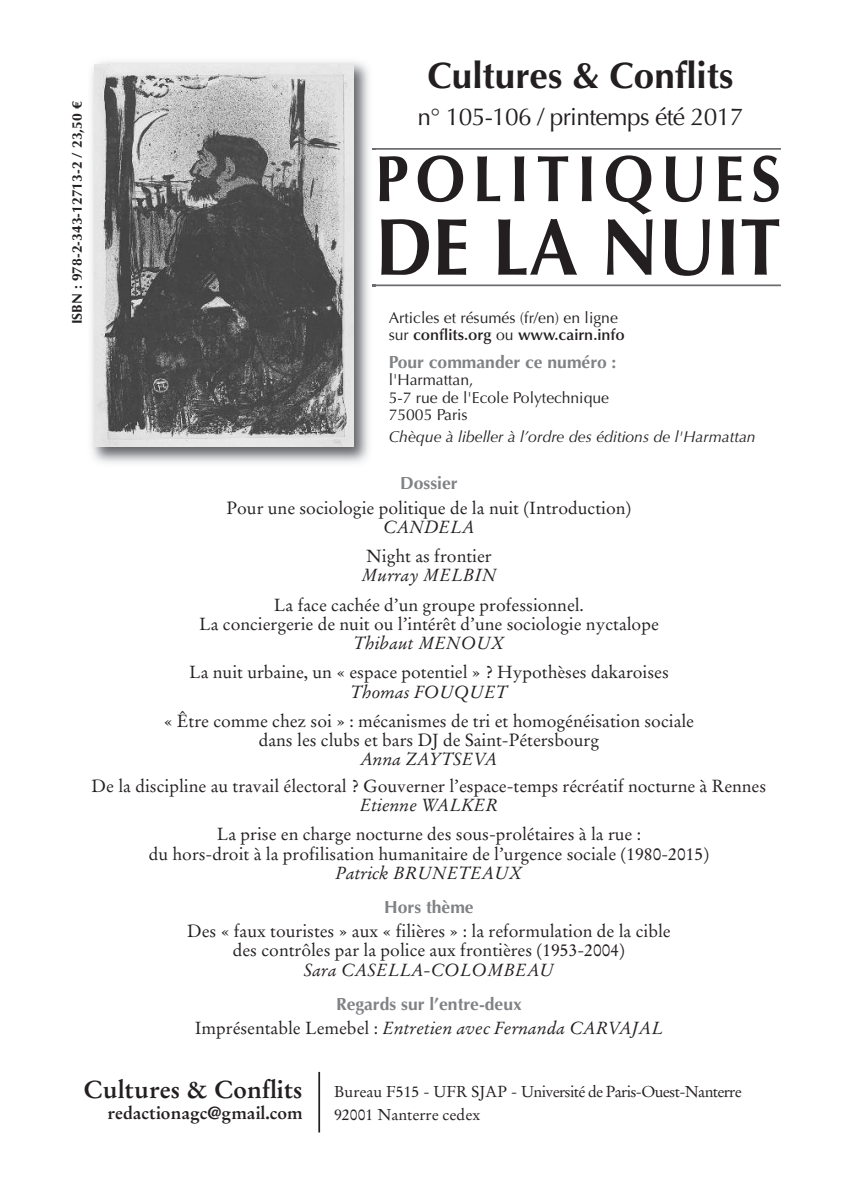
<style>
.page{position:relative;width:844px;height:1191px;background:#fff}
.page>*{position:absolute;margin:0;border:0;box-sizing:border-box;transform-origin:0 0}
.t1{font:700 80.85px "Optima";color:#231f20;scale:.91 1}
.t2{font:700 65.45px "Optima";letter-spacing:.12em;color:#231f20;scale:.91 1}
.t3{font:700 36.75px "Optima";color:#231f20}
.t4{font:24.5px "Optima";letter-spacing:-.025em;color:#231f20}
.t5{font:700 24.5px "Stempel Garamond";color:#231f20}
.t6{font:17.5px/19.2px "Stempel Garamond";color:#231f20;text-align:center}
.t7{font:italic 17.5px "Stempel Garamond";color:#231f20}
.t8{font:700 17.5px "Optima";color:#808285}
.t9{font:700 17.5px "Stempel Garamond";color:#231f20}
.t10{font:15.75px/17.5px "Optima";color:#231f20}
.t11{font:15.75px/23.3px "Stempel Garamond";color:#231f20}
.t12{font:italic 15.75px "Optima";color:#231f20}
.t13{font:700 14px "Optima";color:#231f20}
.s1{font-weight:600}
.s2{font-style:normal}
</style>
<div class="page">
<hr style="left:372px;top:284px;width:408px;height:2px;background:#6c6d70">
<hr style="left:372px;top:148px;width:408px;height:2px;background:#6c6d70">
<img style="left:91px;top:61px;width:285px;height:402px">
<img style="left:94px;top:64px;width:259px;height:383px">
<hr style="left:318px;top:1071px;width:2px;height:61px;background:#231f20">
<p class="t13" style="left:69px;top:324px;width:224px;rotate:-90deg">ISBN : 978-2-343-12713-2 / 23,50 €</p>
<h3 class="t3" style="left:427px;top:55px;width:307px">Cultures &amp; Conflits</h3>
<h3 class="t4" style="left:417px;top:107px;width:327px">n° 105-106 / printemps été 2017</h3>
<h2 class="t2" style="left:375px;top:141px;width:447px">PolItIqueS</h2>
<h1 class="t1" style="left:375px;top:200px;width:447px">De la NuIt</h1>
<p class="t10" style="left:388px;top:310px;width:237px">Articles et résumés (fr/en) en ligne sur <span class="s1">conflits.org</span> ou <span class="s1">www.cairn.info</span></p>
<p class="t8" style="left:388px;top:351px;width:229px">Pour commander ce numéro :</p>
<p class="t10" style="left:388px;top:372px;width:222px">l'Harmattan,<br>5-7 rue de l'Ecole Polytechnique<br>75005 Paris</p>
<p class="t12" style="left:388px;top:428px;width:368px">Chèque à libeller à l’ordre des éditions de l'Harmattan</p>
<p class="t8" style="left:400px;top:473px;width:59px">Dossier</p>
<p class="t6" style="left:226px;top:499px;width:406px">Pour une sociologie politique de la nuit (Introduction)</p>
<p class="t7" style="left:383px;top:519px;width:93px">CANDELA</p>
<p class="t6" style="left:366px;top:548px;width:127px">Night as frontier</p>
<p class="t7" style="left:361px;top:568px;width:137px">Murray MELBIN</p>
<p class="t6" style="left:199px;top:596px;width:461px">La face cachée d’un groupe professionnel.<br>La conciergerie de nuit ou l’intérêt d’une sociologie nyctalope</p>
<p class="t7" style="left:353px;top:635px;width:153px">Thibaut MENOUX</p>
<p class="t6" style="left:189px;top:664px;width:481px">La nuit urbaine, un « espace potentiel » ? Hypothèses dakaroises</p>
<p class="t7" style="left:350px;top:684px;width:158px">Thomas FOUQUET</p>
<p class="t6" style="left:164px;top:712px;width:531px">« Être comme chez soi » : mécanismes de tri et homogénéisation sociale dans les clubs et bars DJ de Saint-Pétersbourg</p>
<p class="t7" style="left:360px;top:751px;width:139px">Anna ZAYTSEVA</p>
<p class="t6" style="left:92px;top:778px;width:676px">De la discipline au travail électoral ? Gouverner l’espace-temps récréatif nocturne à Rennes</p>
<p class="t7" style="left:359px;top:797px;width:140px">Etienne WALKER</p>
<p class="t6" style="left:149px;top:826px;width:561px">La prise en charge nocturne des sous-prolétaires à la rue :<br>du hors-droit à la profilisation humanitaire de l’urgence sociale (1980-2015)</p>
<p class="t7" style="left:335px;top:865px;width:189px">Patrick BRUNETEAUX</p>
<p class="t8" style="left:384px;top:897px;width:91px">Hors thème</p>
<p class="t6" style="left:187px;top:923px;width:485px">Des « faux touristes » aux « filières » : la reformulation de la cible des contrôles par la police aux frontières (1953-2004)</p>
<p class="t7" style="left:303px;top:962px;width:252px">Sara CASELLA-COLOMBEAU</p>
<p class="t8" style="left:336px;top:993px;width:187px">Regards sur l’entre-deux</p>
<p class="t7" style="left:195px;top:1020px;width:469px"><span class="s2">Imprésentable Lemebel :</span> Entretien avec Fernanda CARVAJAL</p>
<h3 class="t5" style="left:84px;top:1078px;width:220px">Cultures &amp; Conflits</h3>
<p class="t9" style="left:107px;top:1105px;width:197px">redactionagc@gmail.com</p>
<p class="t11" style="left:334px;top:1081px;width:409px">Bureau F515 - UFR SJAP - Université de Paris-Ouest-Nanterre<br>92001 Nanterre cedex</p>
</div>
